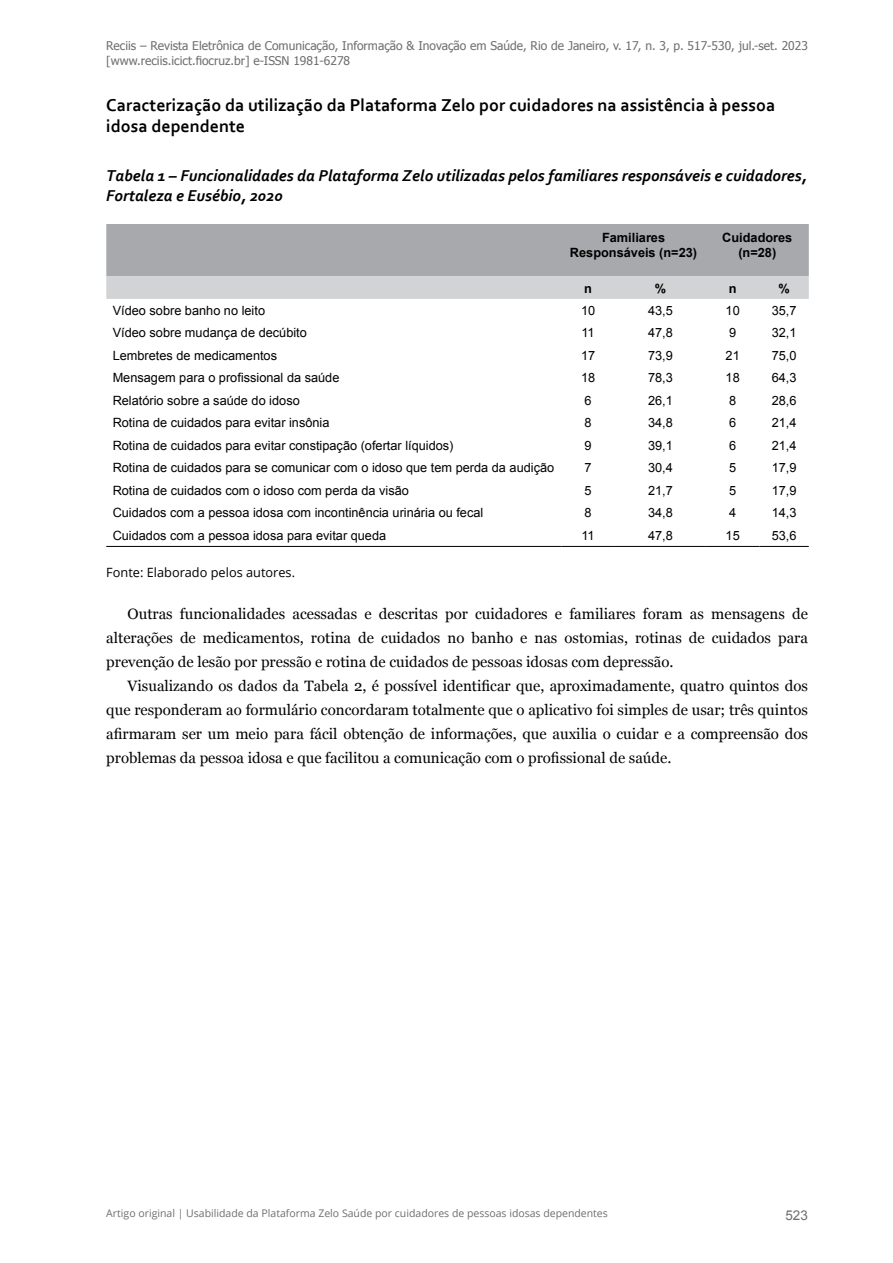
<style>
.page{position:relative;width:893px;height:1263px;background:#fff}
.page>*{position:absolute;margin:0;border:0;box-sizing:border-box;transform-origin:0 0}
.titulo2{font:700 18px/21px "Corbel";color:#000}
.titulo-tabela{font:italic 700 16.5px/19.5px "Corbel";color:#000}
.corpo-texto{font:15px/24px "Georgia";color:#000;text-align:justify}
.t1{font:13.5px "Arial";color:#6d6e71}
.tabela{font:12.75px "Arial";color:#000}
.tabela-2{font:700 12.75px/15px "Arial";color:#000;text-align:center}
.legenda{font:12.75px "Open Sans";color:#000}
.t2{font:12px/15px "Tahoma";color:#6d6e71}
.t3{font:10.5px "Open Sans";color:#6d6e71}
</style>
<div class="page">
<svg style="left:106px;top:224px;width:703px;height:75px;background:#b4b6b8"></svg>
<hr style="left:106px;top:546px;width:455px;height:1px;background:#000">
<hr style="left:561px;top:546px;width:54px;height:1px;background:#000">
<hr style="left:615px;top:546px;width:91px;height:1px;background:#000">
<hr style="left:706px;top:546px;width:53px;height:1px;background:#000">
<hr style="left:759px;top:546px;width:50px;height:1px;background:#000">
<p class="t2" style="left:106px;top:38px;width:703px">Reciis – Revista Eletrônica de Comunicação, Informação &amp; Inovação em Saúde, Rio de Janeiro, v. 17, n. 3, p. 517-530, jul.-set. 2023 [www.reciis.icict.fiocruz.br] e-ISSN 1981-6278</p>
<p class="titulo2" style="left:106px;top:94px;width:670px">Caracterização da utilização da Plataforma Zelo por cuidadores na assistência à pessoa idosa dependente</p>
<p class="titulo-tabela" style="left:106px;top:166px;width:702px">Tabela 1 – Funcionalidades da Plataforma Zelo utilizadas pelos familiares responsáveis e cuidadores,<br>Fortaleza e Eusébio, 2020</p>
<p class="tabela-2" style="left:570px;top:230px;width:129px">Familiares<br>Responsáveis (n=23)</p>
<p class="tabela-2" style="left:722px;top:230px;width:72px">Cuidadores</p>
<p class="tabela-2" style="left:738px;top:245px;width:39px">(n=28)</p>
<p class="tabela-2" style="left:584px;top:281px;width:9px">n</p>
<p class="tabela-2" style="left:655px;top:281px;width:13px">%</p>
<p class="tabela-2" style="left:729px;top:281px;width:9px">n</p>
<p class="tabela-2" style="left:778px;top:281px;width:13px">%</p>
<p class="tabela" style="left:113px;top:302px;width:154px">Vídeo sobre banho no leito</p>
<p class="tabela" style="left:581px;top:302px;width:16px">10</p>
<p class="tabela" style="left:648px;top:302px;width:26px">43,5</p>
<p class="tabela" style="left:726px;top:302px;width:16px">10</p>
<p class="tabela" style="left:772px;top:302px;width:26px">35,7</p>
<p class="tabela" style="left:113px;top:324px;width:196px">Vídeo sobre mudança de decúbito</p>
<p class="tabela" style="left:581px;top:324px;width:15px">11</p>
<p class="tabela" style="left:648px;top:324px;width:26px">47,8</p>
<p class="tabela" style="left:729px;top:324px;width:9px">9</p>
<p class="tabela" style="left:772px;top:324px;width:26px">32,1</p>
<p class="tabela" style="left:113px;top:347px;width:166px">Lembretes de medicamentos</p>
<p class="tabela" style="left:581px;top:347px;width:16px">17</p>
<p class="tabela" style="left:648px;top:347px;width:26px">73,9</p>
<p class="tabela" style="left:726px;top:347px;width:16px">21</p>
<p class="tabela" style="left:772px;top:347px;width:26px">75,0</p>
<p class="tabela" style="left:113px;top:369px;width:228px">Mensagem para o profissional da saúde</p>
<p class="tabela" style="left:581px;top:369px;width:16px">18</p>
<p class="tabela" style="left:648px;top:369px;width:26px">78,3</p>
<p class="tabela" style="left:726px;top:369px;width:16px">18</p>
<p class="tabela" style="left:772px;top:369px;width:26px">64,3</p>
<p class="tabela" style="left:113px;top:392px;width:189px">Relatório sobre a saúde do idoso</p>
<p class="tabela" style="left:585px;top:392px;width:9px">6</p>
<p class="tabela" style="left:648px;top:392px;width:26px">26,1</p>
<p class="tabela" style="left:729px;top:392px;width:9px">8</p>
<p class="tabela" style="left:772px;top:392px;width:26px">28,6</p>
<p class="tabela" style="left:113px;top:414px;width:218px">Rotina de cuidados para evitar insônia</p>
<p class="tabela" style="left:585px;top:414px;width:9px">8</p>
<p class="tabela" style="left:648px;top:414px;width:26px">34,8</p>
<p class="tabela" style="left:729px;top:414px;width:9px">6</p>
<p class="tabela" style="left:772px;top:414px;width:26px">21,4</p>
<p class="tabela" style="left:113px;top:437px;width:342px">Rotina de cuidados para evitar constipação (ofertar líquidos)</p>
<p class="tabela" style="left:585px;top:437px;width:9px">9</p>
<p class="tabela" style="left:648px;top:437px;width:26px">39,1</p>
<p class="tabela" style="left:729px;top:437px;width:9px">6</p>
<p class="tabela" style="left:772px;top:437px;width:26px">21,4</p>
<p class="tabela" style="left:113px;top:459px;width:443px">Rotina de cuidados para se comunicar com o idoso que tem perda da audição</p>
<p class="tabela" style="left:585px;top:459px;width:9px">7</p>
<p class="tabela" style="left:648px;top:459px;width:26px">30,4</p>
<p class="tabela" style="left:729px;top:459px;width:9px">5</p>
<p class="tabela" style="left:772px;top:459px;width:26px">17,9</p>
<p class="tabela" style="left:113px;top:482px;width:298px">Rotina de cuidados com o idoso com perda da visão</p>
<p class="tabela" style="left:585px;top:482px;width:9px">5</p>
<p class="tabela" style="left:648px;top:482px;width:26px">21,7</p>
<p class="tabela" style="left:729px;top:482px;width:9px">5</p>
<p class="tabela" style="left:772px;top:482px;width:26px">17,9</p>
<p class="tabela" style="left:113px;top:504px;width:372px">Cuidados com a pessoa idosa com incontinência urinária ou fecal</p>
<p class="tabela" style="left:585px;top:504px;width:9px">8</p>
<p class="tabela" style="left:648px;top:504px;width:26px">34,8</p>
<p class="tabela" style="left:729px;top:504px;width:9px">4</p>
<p class="tabela" style="left:772px;top:504px;width:26px">14,3</p>
<p class="tabela" style="left:113px;top:527px;width:275px">Cuidados com a pessoa idosa para evitar queda</p>
<p class="tabela" style="left:581px;top:527px;width:15px">11</p>
<p class="tabela" style="left:648px;top:527px;width:26px">47,8</p>
<p class="tabela" style="left:726px;top:527px;width:16px">15</p>
<p class="tabela" style="left:772px;top:527px;width:26px">53,6</p>
<p class="legenda" style="left:106px;top:563px;width:190px">Fonte: Elaborado pelos autores.</p>
<p class="corpo-texto" style="left:106px;top:602px;width:703px;text-indent:21px">Outras funcionalidades acessadas e descritas por cuidadores e familiares foram as mensagens de alterações de medicamentos, rotina de cuidados no banho e nas ostomias, rotinas de cuidados para prevenção de lesão por pressão e rotina de cuidados de pessoas idosas com depressão.</p>
<p class="corpo-texto" style="left:106px;top:674px;width:703px;text-indent:21px">Visualizando os dados da Tabela 2, é possível identificar que, aproximadamente, quatro quintos dos que responderam ao formulário concordaram totalmente que o aplicativo foi simples de usar; três quintos afirmaram ser um meio para fácil obtenção de informações, que auxilia o cuidar e a compreensão dos problemas da pessoa idosa e que facilitou a comunicação com o profissional de saúde.</p>
<p class="t3" style="left:106px;top:1206px;width:503px">Artigo original | Usabilidade da Plataforma Zelo Saúde por cuidadores de pessoas idosas dependentes</p>
<p class="t1" style="left:785px;top:1206px;width:24px">523</p>
</div>
